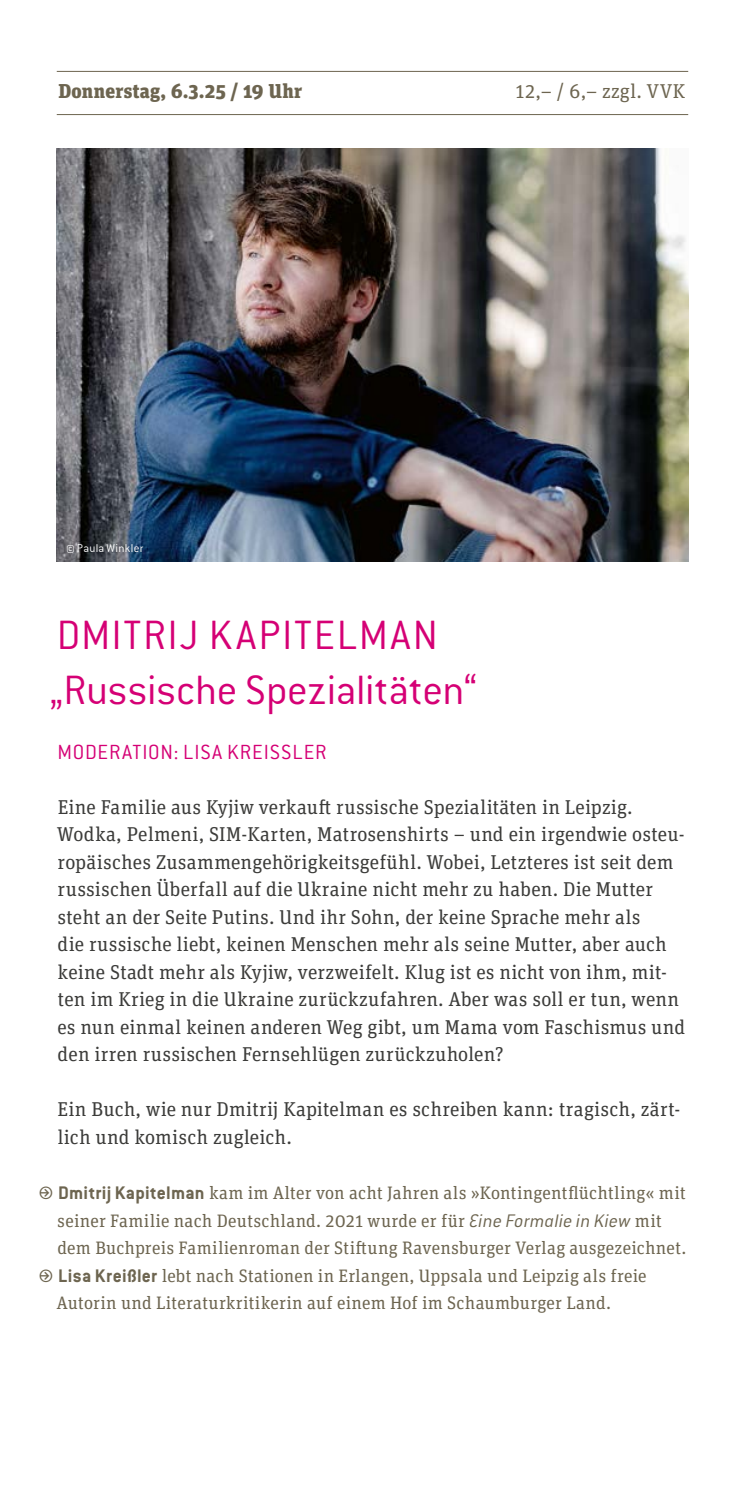
<style>
.page{position:relative;width:745px;height:1489px;background:#fff}
.page>*{position:absolute;margin:0;border:0;box-sizing:border-box;transform-origin:0 0}
.t1{font:300 45px/55px "Conduit ITC Std";letter-spacing:.005em;color:#d50075}
.t2{font:300 22.5px "Conduit ITC Std";letter-spacing:.035em;color:#d50075}
.t3{font:20px/27.5px "Unit Slab OT";letter-spacing:.01em;color:#3c3c3a}
.t4{font:900 20px "Unit Slab OT";letter-spacing:.015em;color:#6d6550}
.t5{font:20px "Unit Slab OT";letter-spacing:.02em;color:#6d6550}
.t6{font:18px/27.5px "Unit Slab OT";letter-spacing:.015em;color:#6d6550}
.t7{font:300 12.5px "Conduit ITC Std";letter-spacing:.02em;color:#fff}
.s1{font-family:"Conduit ITC Std";font-weight:700;font-size:20px}
.s2{font-family:"Conduit ITC Std";font-weight:300;font-style:italic;font-size:20px}
</style>
<div class="page">
<img style="left:57px;top:149px;width:630px;height:412px">
<hr style="left:57px;top:71px;width:630px;height:1px;background:#6d6550">
<hr style="left:57px;top:114px;width:630px;height:1px;background:#6d6550">
<p class="t4" style="left:58px;top:78px;width:245px">Donnerstag, 6.3.25 / 19 Uhr</p>
<p class="t5" style="left:515px;top:79px;width:171px">12,– / 6,– zzgl. VVK</p>
<p class="t7" style="left:66px;top:540px;width:79px">© Paula Winkler</p>
<h1 class="t1" style="left:50px;top:606px;width:428px">DMITRIJ KAPITELMAN „Russische Spezialitäten“</h1>
<p class="t2" style="left:58px;top:738px;width:270px">MODERATION: LISA KREISSLER</p>
<p class="t3" style="left:57px;top:792px;width:629px">Eine Familie aus Kyjiw verkauft russische Spezialitäten in Leipzig.<br>Wodka, Pelmeni, SIM-Karten, Matrosenshirts – und ein irgendwie osteu&shy;ropäisches Zusammengehörigkeitsgefühl. Wobei, Letzteres ist seit dem russischen Überfall auf die Ukraine nicht mehr zu haben. Die Mutter steht an der Seite Putins. Und ihr Sohn, der keine Sprache mehr als<br>die russische liebt, keinen Menschen mehr als seine Mutter, aber auch keine Stadt mehr als Kyjiw, verzweifelt. Klug ist es nicht von ihm, mit&shy;ten im Krieg in die Ukraine zurückzufahren. Aber was soll er tun, wenn es nun einmal keinen anderen Weg gibt, um Mama vom Faschismus und den irren russischen Fernsehlügen zurückzuholen?</p>
<p class="t3" style="left:57px;top:1095px;width:624px">Ein Buch, wie nur Dmitrij Kapitelman es schreiben kann: tragisch, zärt&shy;lich und komisch zugleich.</p>
<p class="t6" style="left:57px;top:1178px;width:630px;text-indent:-18px">→ <span class="s1">Dmitrij Kapitelman</span> kam im Alter von acht Jahren als »Kontingentflüchtling« mit seiner Familie nach Deutschland. 2021 wurde er für <span class="s2">Eine Formalie in Kiew</span> mit dem Buchpreis Familienroman der Stiftung Ravensburger Verlag ausgezeichnet.</p>
<p class="t6" style="left:57px;top:1260px;width:591px;text-indent:-18px">→ <span class="s1">Lisa Kreißler</span> lebt nach Stationen in Erlangen, Uppsala und Leipzig als freie<br>Autorin und Literaturkritikerin auf einem Hof im Schaumburger Land.</p>
</div>
